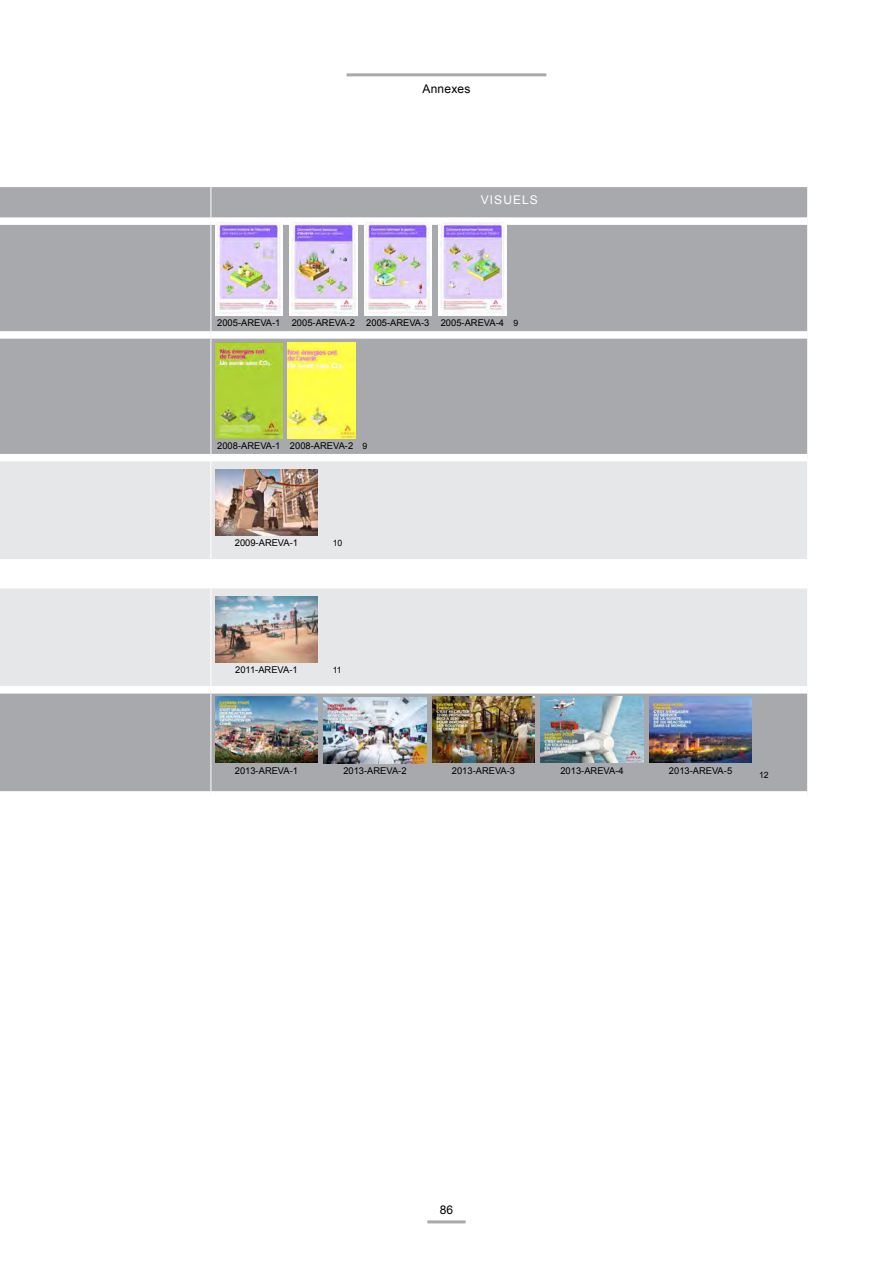
<style>
.page{position:relative;width:893px;height:1263px;background:#fff}
.page>*{position:absolute;margin:0;border:0;box-sizing:border-box;transform-origin:0 0}
.t1{font:12px "Arial";letter-spacing:.02em;color:#000}
.t2{font:12px "Arial";color:#fff}
.t3{font:9.3px "Arial";color:#000}
.t4{font:8.7px "Arial";color:#000}
.s1{font-size:8.7px}
</style>
<div class="page">
<hr style="left:427px;top:1220px;width:39px;height:3px;background:#a7a9ac">
<hr style="left:347px;top:73px;width:199px;height:3px;background:#a7a9ac">
<div style="left:0;top:187px;width:807px;height:30px;background:#a7a9ac"></div>
<div style="left:0;top:225px;width:807px;height:566px;background:#a7a9ac"></div>
<svg style="left:0;top:461px;width:807px;height:225px;background:#e8e8e9"></svg>
<hr style="left:211px;top:187px;width:1px;height:30px;background:#fff">
<hr style="left:211px;top:225px;width:1px;height:106px;background:#fff">
<hr style="left:211px;top:339px;width:1px;height:115px;background:#fff">
<hr style="left:211px;top:461px;width:1px;height:98px;background:#fff">
<svg style="left:211px;top:566px;width:1px;height:15px"></svg>
<hr style="left:211px;top:588px;width:1px;height:98px;background:#fff">
<hr style="left:211px;top:693px;width:1px;height:98px;background:#fff">
<div style="left:0;top:331px;width:211px;height:8px;background:#fff"></div>
<div style="left:211px;top:331px;width:596px;height:8px;background:#fff"></div>
<div style="left:0;top:454px;width:211px;height:7px;background:#fff"></div>
<div style="left:211px;top:454px;width:596px;height:7px;background:#fff"></div>
<div style="left:0;top:559px;width:211px;height:7px;background:#fff"></div>
<div style="left:211px;top:559px;width:596px;height:7px;background:#fff"></div>
<div style="left:0;top:581px;width:211px;height:7px;background:#fff"></div>
<div style="left:211px;top:581px;width:596px;height:7px;background:#fff"></div>
<div style="left:0;top:686px;width:211px;height:7px;background:#fff"></div>
<div style="left:211px;top:686px;width:596px;height:7px;background:#fff"></div>
<img style="left:215px;top:222px;width:68px;height:94px">
<img style="left:290px;top:222px;width:67px;height:94px">
<img style="left:364px;top:222px;width:68px;height:94px">
<img style="left:439px;top:222px;width:67px;height:94px">
<img style="left:288px;top:343px;width:67px;height:95px">
<img style="left:215px;top:343px;width:68px;height:95px">
<img style="left:215px;top:469px;width:103px;height:67px">
<img style="left:215px;top:596px;width:103px;height:67px">
<img style="left:215px;top:697px;width:103px;height:66px">
<img style="left:324px;top:698px;width:102px;height:66px">
<img style="left:432px;top:697px;width:103px;height:66px">
<img style="left:541px;top:697px;width:102px;height:66px">
<img style="left:649px;top:697px;width:103px;height:66px">
<p class="t1" style="left:422px;top:81px;width:50px">Annexes</p>
<p class="t2" style="left:481px;top:192px;width:10px">visuels</p>
<p class="t3" style="left:217px;top:317px;width:302px">2005-AREVA-1 2005-AREVA-2 2005-AREVA-3 2005-AREVA-4 <span class="s1">9</span></p>
<p class="t3" style="left:217px;top:440px;width:152px">2008-AREVA-1 2008-AREVA-2 <span class="s1">9</span></p>
<p class="t3" style="left:235px;top:537px;width:65px">2009-AREVA-1</p>
<p class="t4" style="left:333px;top:537px;width:11px">10</p>
<p class="t3" style="left:235px;top:664px;width:64px">2011-AREVA-1</p>
<p class="t4" style="left:333px;top:664px;width:11px">11</p>
<p class="t3" style="left:235px;top:764px;width:65px">2013-AREVA-1</p>
<p class="t3" style="left:343px;top:764px;width:65px">2013-AREVA-2</p>
<p class="t3" style="left:452px;top:764px;width:65px">2013-AREVA-3</p>
<p class="t3" style="left:560px;top:764px;width:65px">2013-AREVA-4</p>
<p class="t3" style="left:669px;top:764px;width:65px">2013-AREVA-5</p>
<p class="t4" style="left:759px;top:769px;width:11px">12</p>
<p class="t1" style="left:440px;top:1202px;width:15px">86</p>
</div>
